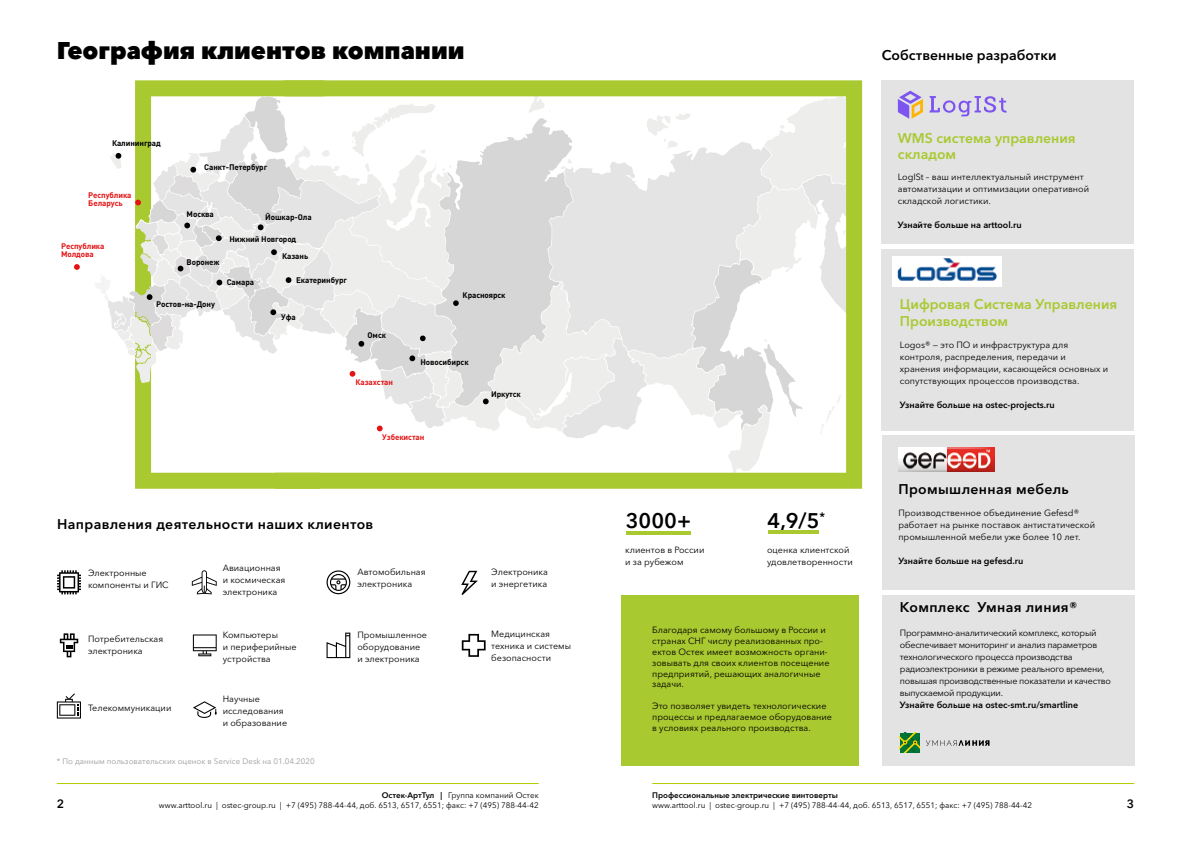
<style>
.page{position:relative;width:1191px;height:842px;background:#fff}
.page>*{position:absolute;margin:0;border:0;box-sizing:border-box;transform-origin:0 0}
.t1{font:800 24px "Avenir Next Cyr";color:#000}
.t2{font:600 21px "Avenir Next Cyr";color:#000}
.t3{font:600 14px "Avenir Next Cyr";letter-spacing:.025em;color:#000}
.t4{font:600 14px/16.8px "Avenir Next Cyr";color:#a9c930}
.t5{font:600 14px "Avenir Next Cyr";color:#000}
.t6{font:600 12px "Avenir Next Cyr";color:#000}
.t7{font:9px/12px "Avenir Next Cyr";color:#000}
.t8{font:9px/12px "Avenir Next Cyr";letter-spacing:-.03em;color:#000}
.t9{font:600 9px "Avenir Next Cyr";color:#000}
.t10{font:8px/10.1px "Avenir Next Cyr";color:#000;text-align:right}
.t11{font:700 8px/16.8px "DIN Pro";letter-spacing:-.01em;color:#000}
.t12{font:8px "Avenir Next Cyr";color:#9c9c9d}
.t13{font:700 8px/8px "DIN Pro";letter-spacing:-.01em;color:#e41415}
.t14{font:600 8px "Avenir Next Cyr";color:#000}
.s1{font-weight:600}
</style>
<div class="page">
<hr style="left:57px;top:783px;width:482px;height:1px;background:#b3cb00">
<hr style="left:652px;top:783px;width:482px;height:1px;background:#b3cb00">
<svg style="left:135px;top:80px;width:124px;height:409px;background:#abca35"></svg>
<svg style="left:74px;top:264px;width:6px;height:6px"></svg>
<svg style="left:95px;top:93px;width:164px;height:387px"></svg>
<svg style="left:259px;top:80px;width:604px;height:409px"></svg>
<svg style="left:57px;top:570px;width:24px;height:24px"></svg>
<svg style="left:192px;top:570px;width:25px;height:24px"></svg>
<svg style="left:326px;top:570px;width:24px;height:24px"></svg>
<svg style="left:461px;top:571px;width:17px;height:24px"></svg>
<svg style="left:60px;top:633px;width:18px;height:24px"></svg>
<svg style="left:193px;top:634px;width:24px;height:22px"></svg>
<svg style="left:326px;top:633px;width:24px;height:25px"></svg>
<svg style="left:462px;top:634px;width:23px;height:23px"></svg>
<svg style="left:57px;top:693px;width:24px;height:25px"></svg>
<svg style="left:193px;top:701px;width:24px;height:17px"></svg>
<hr style="left:767px;top:531px;width:51px;height:3px;background:#a9c930">
<hr style="left:626px;top:531px;width:65px;height:3px;background:#a9c930">
<div style="left:881px;top:80px;width:253px;height:164px;background:#e3e3e3"></div>
<div style="left:881px;top:249px;width:253px;height:181px;background:#e3e3e3"></div>
<div style="left:882px;top:595px;width:252px;height:171px;background:#e3e3e3"></div>
<div style="left:882px;top:435px;width:252px;height:155px;background:#e3e3e3"></div>
<img style="left:892px;top:257px;width:109px;height:29px">
<img style="left:898px;top:448px;width:97px;height:23px">
<svg style="left:926px;top:740px;width:63px;height:6px"></svg>
<svg style="left:900px;top:733px;width:19px;height:19px"></svg>
<div style="left:622px;top:595px;width:237px;height:171px;background:#a9c930"></div>
<svg style="left:898px;top:91px;width:25px;height:28px"></svg>
<svg style="left:929px;top:96px;width:77px;height:20px"></svg>
<h1 class="t1" style="left:57px;top:36px;width:409px">География клиентов компании</h1>
<p class="t11" style="left:112px;top:134px;width:50px">Калининград</p>
<p class="t13" style="left:88px;top:190px;width:45px">Республика<br>Беларусь</p>
<p class="t11" style="left:204px;top:158px;width:64px">Санкт-Петербург</p>
<p class="t13" style="left:61px;top:241px;width:45px">Республика<br>Молдова</p>
<p class="t11" style="left:187px;top:205px;width:29px">Москва</p>
<p class="t11" style="left:265px;top:208px;width:48px">Йошкар-Ола</p>
<p class="t11" style="left:282px;top:230px;width:28px;text-indent:-53px">Нижний Новгород<br>Казань</p>
<p class="t11" style="left:187px;top:253px;width:35px">Воронеж</p>
<p class="t11" style="left:227px;top:273px;width:29px">Самара</p>
<p class="t11" style="left:156px;top:295px;width:60px">Ростов-на-Дону</p>
<p class="t11" style="left:296px;top:271px;width:52px">Екатеринбург</p>
<p class="t11" style="left:281px;top:308px;width:16px">Уфа</p>
<p class="t11" style="left:367px;top:326px;width:20px">Омск</p>
<p class="t13" style="left:355px;top:377px;width:39px">Казахстан</p>
<p class="t11" style="left:462px;top:286px;width:44px">Красноярск</p>
<p class="t11" style="left:420px;top:353px;width:50px">Новосибирск</p>
<p class="t11" style="left:491px;top:385px;width:31px">Иркутск</p>
<p class="t13" style="left:382px;top:432px;width:44px">Узбекистан</p>
<h3 class="t3" style="left:57px;top:516px;width:318px">Направления деятельности наших клиентов</h3>
<p class="t7" style="left:88px;top:567px;width:82px">Электронные компоненты и ГИС</p>
<p class="t7" style="left:223px;top:562px;width:64px">Авиационная и космическая электроника</p>
<p class="t7" style="left:223px;top:628px;width:75px">Компьютеры<br>и периферийные устройства</p>
<p class="t7" style="left:223px;top:692px;width:66px">Научные исследования и образование</p>
<p class="t7" style="left:357px;top:566px;width:70px">Автомобильная электроника</p>
<p class="t7" style="left:357px;top:628px;width:71px">Промышленное оборудование и электроника</p>
<p class="t7" style="left:88px;top:633px;width:77px">Потребительская электроника</p>
<p class="t7" style="left:88px;top:702px;width:85px">Телекоммуникации</p>
<p class="t12" style="left:57px;top:757px;width:259px">* По данным пользовательских оценок в Service Desk на 01.04.2020</p>
<p class="t7" style="left:491px;top:566px;width:58px">Электроника и энергетика</p>
<p class="t7" style="left:491px;top:628px;width:81px">Медицинская техника и системы безопасности</p>
<h2 class="t2" style="left:626px;top:508px;width:67px">3000+</h2>
<p class="t7" style="left:625px;top:544px;width:81px">клиентов в России и за рубежом</p>
<h2 class="t2" style="left:767px;top:508px;width:59px">4,9/5<sup>*</sup></h2>
<p class="t7" style="left:767px;top:543px;width:87px">оценка клиентской удовлетворенности</p>
<p class="t7" style="left:652px;top:625px;width:179px;line-height:10.8px">Благодаря самому большому в России и странах СНГ числу реализованных про&shy;ектов Остек имеет возможность органи&shy;зовывать для своих клиентов посещение предприятий, решающих аналогичные задачи.</p>
<p class="t7" style="left:652px;top:700px;width:181px;line-height:10.8px">Это позволяет увидеть технологические процессы и предлагаемое оборудование в условиях реального производства.</p>
<h3 class="t5" style="left:882px;top:47px;width:176px">Собственные разработки</h3>
<h3 class="t4" style="left:898px;top:129px;width:179px">WMS система управления складом</h3>
<p class="t7" style="left:898px;top:171px;width:193px">LogISt – ваш интеллектуальный инструмент автоматизации и оптимизации оперативной складской логистики.</p>
<p class="t9" style="left:898px;top:219px;width:125px">Узнайте больше на arttool.ru</p>
<h3 class="t4" style="left:900px;top:296px;width:219px">Цифровая Система Управления<br>Производством</h3>
<p class="t7" style="left:900px;top:339px;width:210px">Logos® — это ПО и инфраструктура для контроля, распределения, передачи и хранения информации, касающейся основных и сопутствующих процессов производства.</p>
<p class="t9" style="left:900px;top:399px;width:156px">Узнайте больше на ostec-projects.ru</p>
<h3 class="t3" style="left:898px;top:481px;width:172px">Промышленная мебель</h3>
<p class="t7" style="left:898px;top:507px;width:198px">Производственное объединение Gefesd® работает на рынке поставок антистатической промышленной мебели уже более 10 лет.</p>
<p class="t9" style="left:898px;top:555px;width:126px">Узнайте больше на gefesd.ru</p>
<h3 class="t3" style="left:900px;top:599px;width:179px">Комплекс Умная линия®</h3>
<p class="t8" style="left:900px;top:627px;width:212px">Программно-аналитический комплекс, который обеспечивает мониторинг и анализ параметров технологического процесса производства радиоэлектроники в режиме реального времени, повышая производственные показатели и качество выпускаемой продукции.</p>
<p class="t9" style="left:900px;top:699px;width:180px">Узнайте больше на ostec-smt.ru/smartline</p>
<p class="t10" style="left:159px;top:790px;width:381px"><span class="s1">Остек-АртТул |</span> Группа компаний Остек<br>www.arttool.ru | ostec-group.ru | +7 (495) 788-44-44, доб. 6513, 6517, 6551; факс: +7 (495) 788-44-42</p>
<p class="t14" style="left:652px;top:790px;width:187px">Профессиональные электрические винтоверты</p>
<h3 class="t6" style="left:57px;top:796px;width:9px">2</h3>
<h3 class="t6" style="left:1127px;top:796px;width:9px">3</h3>
<p class="t10" style="left:652px;top:800px;width:381px">www.arttool.ru | ostec-group.ru | +7 (495) 788-44-44, доб. 6513, 6517, 6551; факс: +7 (495) 788-44-42</p>
</div>
